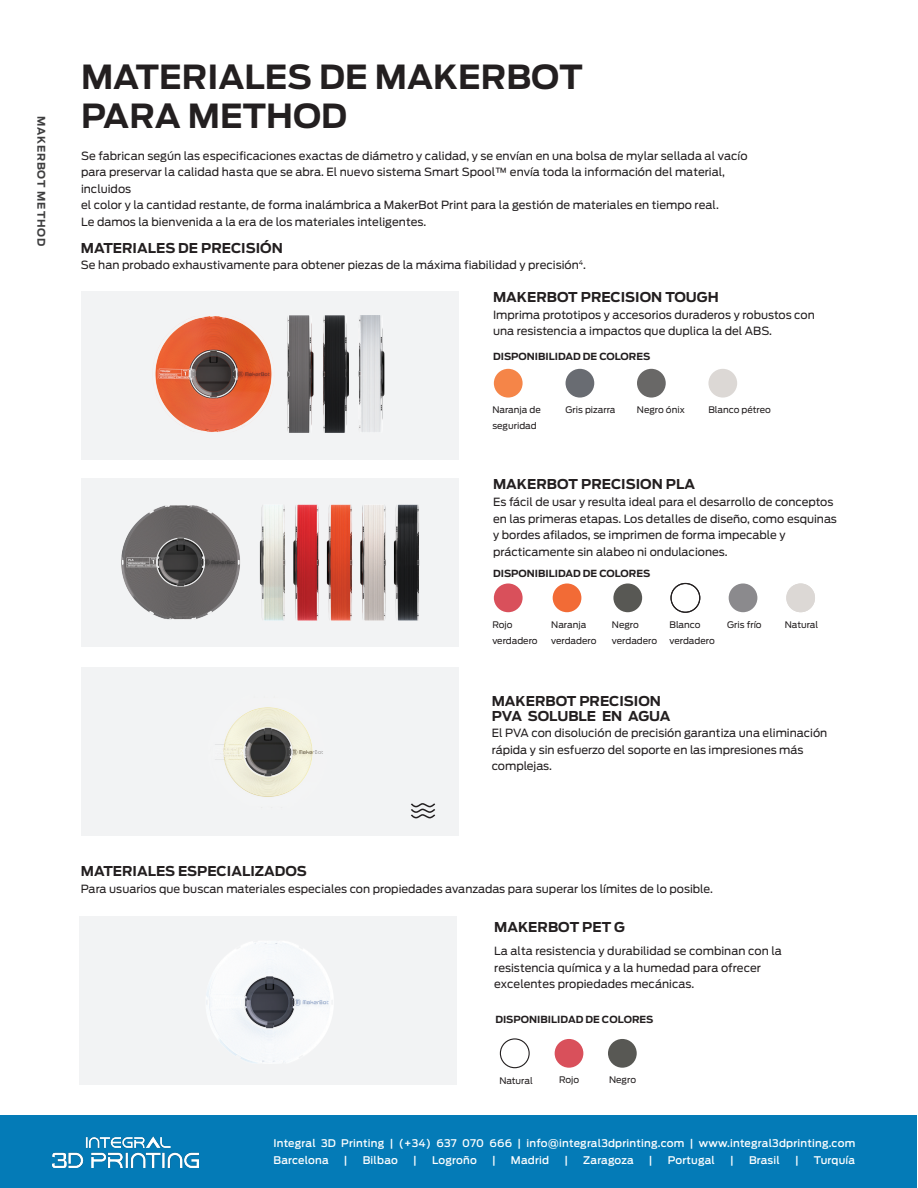
<style>
.page{position:relative;width:918px;height:1188px;background:#fff}
.page>*{position:absolute;margin:0;border:0;box-sizing:border-box;transform-origin:0 0}
.t1{font:700 33px/39px "Antenna";color:#231f20}
.t2{font:700 13.5px/15px "Antenna";color:#231f20}
.t3{font:11.25px/16.5px "Antenna";color:#231f20}
.t4{font:500 10.5px/16.5px "Antenna";letter-spacing:.02em;color:#fff}
.t5{font:700 10.5px "Antenna";letter-spacing:.08em;color:#3e3e3f}
.t6{font:700 9.75px "Antenna";color:#231f20}
.t7{font:9px/16.5px "Antenna";color:#231f20}
</style>
<div class="page">
<div style="left:81px;top:291px;width:377px;height:169px;background:#f2f3f4"></div>
<div style="left:494px;top:369px;width:29px;height:29px;background:#f58548;border-radius:50%"></div>
<div style="left:637px;top:369px;width:29px;height:29px;background:#696867;border-radius:50%"></div>
<div style="left:708px;top:369px;width:29px;height:29px;background:#dcd8d5;border-radius:50%"></div>
<div style="left:566px;top:369px;width:28px;height:29px;background:#696c72;border-radius:50%"></div>
<div style="left:494px;top:583px;width:29px;height:29px;background:#d9505b;border-radius:50%"></div>
<div style="left:553px;top:583px;width:28px;height:29px;background:#f26b36;border-radius:50%"></div>
<div style="left:613px;top:583px;width:29px;height:29px;background:#585854;border-radius:50%"></div>
<div style="left:729px;top:583px;width:28px;height:29px;background:#8b8a8d;border-radius:50%"></div>
<img style="left:155px;top:315px;width:159px;height:118px">
<img style="left:322px;top:315px;width:63px;height:118px">
<div style="left:0;top:1115px;width:917px;height:73px;background:#047bb7"></div>
<img style="left:52px;top:1136px;width:147px;height:31px">
<div style="left:786px;top:583px;width:29px;height:29px;background:#dcd8d5;border-radius:50%"></div>
<div style="left:670px;top:583px;width:30px;height:30px;border:1px solid #231f20;border-radius:50%"></div>
<div style="left:500px;top:1038px;width:30px;height:30px;border:1px solid #231f20;border-radius:50%"></div>
<div style="left:555px;top:1039px;width:28px;height:29px;background:#d9505b;border-radius:50%"></div>
<div style="left:608px;top:1039px;width:29px;height:29px;background:#585854;border-radius:50%"></div>
<div style="left:81px;top:478px;width:377px;height:169px;background:#f2f3f4"></div>
<img style="left:259px;top:504px;width:161px;height:117px">
<img style="left:121px;top:505px;width:119px;height:115px">
<div style="left:81px;top:667px;width:377px;height:169px;background:#f2f3f4"></div>
<img style="left:215px;top:707px;width:108px;height:90px">
<svg style="left:411px;top:803px;width:25px;height:16px"></svg>
<div style="left:79px;top:916px;width:378px;height:168px;background:#f2f3f4"></div>
<img style="left:215px;top:941px;width:118px;height:122px">
<p class="t5" style="left:48px;top:116px;width:132px;rotate:90deg">MAKERBOT METHOD</p>
<h1 class="t1" style="left:81px;top:58px;width:503px">MATERIALES DE MAKERBOT<br>PARA METHOD</h1>
<p class="t3" style="left:81px;top:147px;width:668px">Se fabrican según las especificaciones exactas de diámetro y calidad, y se envían en una bolsa de mylar sellada al vacío para preservar la calidad hasta que se abra. El nuevo sistema Smart Spool™ envía toda la información del material, incluidos<br>el color y la cantidad restante, de forma inalámbrica a MakerBot Print para la gestión de materiales en tiempo real.<br>Le damos la bienvenida a la era de los materiales inteligentes.</p>
<p class="t2" style="left:81px;top:240px;width:204px">MATERIALES DE PRECISIÓN</p>
<p class="t3" style="left:81px;top:257px;width:507px">Se han probado exhaustivamente para obtener piezas de la máxima fiabilidad y precisión<sup>4</sup>.</p>
<p class="t2" style="left:493px;top:290px;width:227px">MAKERBOT PRECISION TOUGH</p>
<p class="t3" style="left:493px;top:307px;width:323px">Imprima prototipos y accesorios duraderos y robustos con una resistencia a impactos que duplica la del ABS.</p>
<p class="t6" style="left:493px;top:351px;width:159px">DISPONIBILIDAD DE COLORES</p>
<p class="t7" style="left:492px;top:401px;width:50px">Naranja de</p>
<p class="t7" style="left:492px;top:418px;width:46px">seguridad</p>
<p class="t7" style="left:566px;top:401px;width:52px">Gris pizarra</p>
<p class="t7" style="left:637px;top:401px;width:49px">Negro ónix</p>
<p class="t7" style="left:708px;top:401px;width:64px">Blanco pétreo</p>
<p class="t2" style="left:493px;top:477px;width:203px">MAKERBOT PRECISION PLA</p>
<p class="t3" style="left:493px;top:494px;width:345px">Es fácil de usar y resulta ideal para el desarrollo de conceptos en las primeras etapas. Los detalles de diseño, como esquinas y bordes afilados, se imprimen de forma impecable y prácticamente sin alabeo ni ondulaciones.</p>
<p class="t6" style="left:493px;top:568px;width:159px">DISPONIBILIDAD DE COLORES</p>
<p class="t7" style="left:492px;top:616px;width:47px">Rojo verdadero</p>
<p class="t7" style="left:551px;top:616px;width:47px">Naranja verdadero</p>
<p class="t7" style="left:612px;top:616px;width:47px">Negro verdadero</p>
<p class="t7" style="left:670px;top:616px;width:47px">Blanco verdadero</p>
<p class="t7" style="left:727px;top:616px;width:36px">Gris frío</p>
<p class="t7" style="left:785px;top:616px;width:35px">Natural</p>
<p class="t2" style="left:492px;top:693px;width:180px">MAKERBOT PRECISION<br>PVA SOLUBLE EN AGUA</p>
<p class="t3" style="left:492px;top:725px;width:337px">El PVA con disolución de precisión garantiza una eliminación rápida y sin esfuerzo del soporte en las impresiones más complejas.</p>
<p class="t2" style="left:81px;top:864px;width:227px">MATERIALES ESPECIALIZADOS</p>
<p class="t3" style="left:81px;top:880px;width:634px">Para usuarios que buscan materiales especiales con propiedades avanzadas para superar los límites de lo posible.</p>
<p class="t2" style="left:494px;top:920px;width:132px">MAKERBOT PET G</p>
<p class="t3" style="left:494px;top:943px;width:289px">La alta resistencia y durabilidad se combinan con la resistencia química y a la humedad para ofrecer excelentes propiedades mecánicas.</p>
<p class="t6" style="left:495px;top:1013px;width:160px">DISPONIBILIDAD DE COLORES</p>
<p class="t7" style="left:499px;top:1072px;width:35px">Natural</p>
<p class="t7" style="left:559px;top:1072px;width:22px">Rojo</p>
<p class="t7" style="left:609px;top:1072px;width:28px">Negro</p>
<p class="t4" style="left:273px;top:1135px;width:583px">Integral 3D Printing | (+34) 637 070 666 | info@integral3dprinting.com | www.integral3dprinting.com<br>Barcelona</p>
<p class="t4" style="left:344px;top:1152px;width:5px">|</p>
<p class="t4" style="left:363px;top:1152px;width:37px">Bilbao</p>
<p class="t4" style="left:413px;top:1152px;width:5px">|</p>
<p class="t4" style="left:432px;top:1152px;width:46px">Logroño</p>
<p class="t4" style="left:492px;top:1152px;width:5px">|</p>
<p class="t4" style="left:511px;top:1152px;width:40px">Madrid</p>
<p class="t4" style="left:564px;top:1152px;width:5px">|</p>
<p class="t4" style="left:583px;top:1152px;width:52px">Zaragoza</p>
<p class="t4" style="left:649px;top:1152px;width:5px">|</p>
<p class="t4" style="left:668px;top:1152px;width:49px">Portugal</p>
<p class="t4" style="left:730px;top:1152px;width:5px">|</p>
<p class="t4" style="left:749px;top:1152px;width:32px">Brasil</p>
<p class="t4" style="left:795px;top:1152px;width:5px">|</p>
<p class="t4" style="left:814px;top:1152px;width:43px">Turquía</p>
</div>
